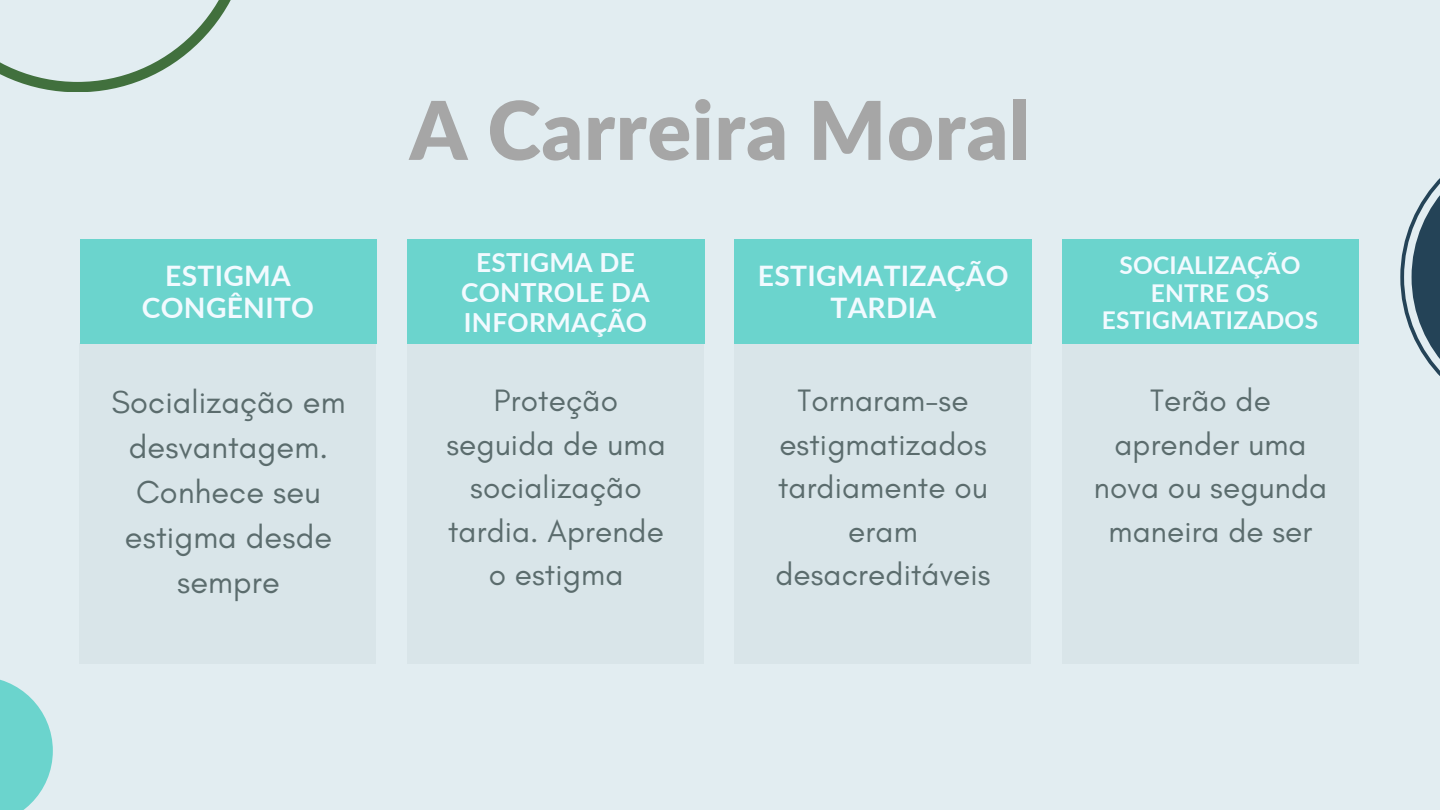
<style>
.page{position:relative;width:1440px;height:810px;background:#e2edf1}
.page>*{position:absolute;margin:0;border:0;box-sizing:border-box;transform-origin:0 0}
.t1{font:900 81px "Lato";letter-spacing:.01em;color:#a6a6a6}
.t2{font:32.5px/45px "Glacial Indifference";letter-spacing:.005em;color:#5b6c6d;text-align:center}
.t3{font:31.5px/43.5px "Glacial Indifference";letter-spacing:.005em;color:#5b6c6d;text-align:center}
.t4{font:700 28.2px/32.2px "Lato";letter-spacing:.01em;color:#f2faff;text-align:center}
.t5{font:700 26.2px/30px "Lato";letter-spacing:.01em;color:#f2faff;text-align:center}
.t6{font:700 24.5px/27.8px "Lato";letter-spacing:.01em;color:#f2faff;text-align:center}
</style>
<div class="page">
<div style="left:79px;top:343px;width:297px;height:321px;background:#d9e5e9"></div>
<div style="left:407px;top:343px;width:297px;height:321px;background:#d9e5e9"></div>
<div style="left:734px;top:343px;width:297px;height:321px;background:#d9e5e9"></div>
<div style="left:1062px;top:343px;width:297px;height:321px;background:#d9e5e9"></div>
<div style="left:80px;top:239px;width:297px;height:105px;background:#6bd4cd"></div>
<div style="left:407px;top:239px;width:297px;height:105px;background:#6bd4cd"></div>
<div style="left:734px;top:239px;width:297px;height:105px;background:#6bd4cd"></div>
<div style="left:1062px;top:239px;width:297px;height:105px;background:#6bd4cd"></div>
<svg style="left:0;top:679px;width:53px;height:131px;fill:#6bd4cd"></svg>
<svg style="left:1400px;top:178px;width:40px;height:198px"></svg>
<svg style="left:0;top:0;width:231px;height:92px"></svg>
<p class="t4" style="left:142px;top:259px;width:174px">ESTIGMA<br>CONGÊNITO</p>
<h1 class="t1" style="left:410px;top:80px;width:622px">A Carreira Moral</h1>
<p class="t5" style="left:461px;top:247px;width:190px">ESTIGMA DE<br>CONTROLE DA<br>INFORMAÇÃO</p>
<p class="t4" style="left:758px;top:259px;width:252px">ESTIGMATIZAÇÃO<br>TARDIA</p>
<p class="t6" style="left:1102px;top:250px;width:218px">SOCIALIZAÇÃO<br>ENTRE OS<br>ESTIGMATIZADOS</p>
<p class="t2" style="left:111px;top:379px;width:236px">Socialização em desvantagem.<br>Conhece seu estigma desde sempre</p>
<p class="t3" style="left:446px;top:379px;width:221px">Proteção seguida de uma socialização tardia. Aprende o estigma</p>
<p class="t3" style="left:775px;top:379px;width:217px">Tornaram-se estigmatizados tardiamente ou eram desacreditáveis</p>
<p class="t3" style="left:1094px;top:379px;width:235px">Terão de aprender uma nova ou segunda maneira de ser</p>
</div>
